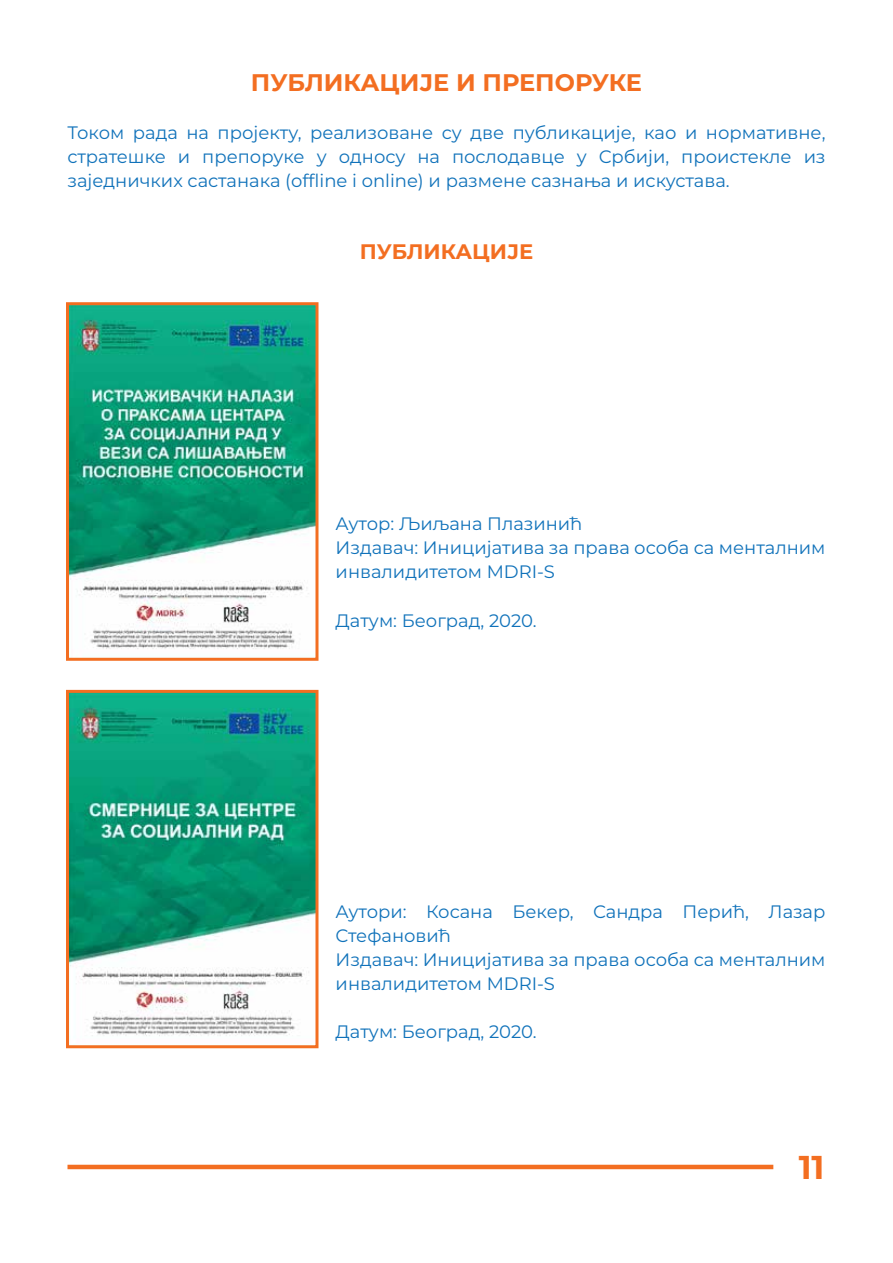
<style>
.page{position:relative;width:893px;height:1263px;background:#fff}
.page>*{position:absolute;margin:0;border:0;box-sizing:border-box;transform-origin:0 0}
.t1{font:700 33px "Montserrat";color:#f36e21}
.t2{font:700 24px "Montserrat";color:#f36e21}
.t3{font:700 21px "Montserrat";color:#f36e21}
.t4{font:18px/24px "Montserrat";color:#1072ba}
</style>
<div class="page">
<hr style="left:68px;top:1165px;width:705px;height:4px;background:#f36e21">
<img style="left:70px;top:306px;width:244px;height:343px">
<div style="left:66px;top:302px;width:252px;height:359px;border:3px solid #f36e21"></div>
<img style="left:70px;top:694px;width:244px;height:342px">
<div style="left:66px;top:690px;width:252px;height:358px;border:3px solid #f36e21"></div>
<h2 class="t2" style="left:251px;top:65px;width:393px">ПУБЛИКАЦИЈЕ И ПРЕПОРУКЕ</h2>
<p class="t4" style="left:68px;top:120px;width:759px;text-align:justify">Током рада на пројекту, реализоване су две публикације, као и нормативне, стратешке и препоруке у односу на послодавце у Србији, проистекле из заједничких састанака (offline i online) и размене сазнања и искустава.</p>
<p class="t3" style="left:360px;top:236px;width:175px">ПУБЛИКАЦИЈЕ</p>
<p class="t4" style="left:336px;top:511px;width:491px">Аутор: Љиљана Плазинић<br>Издавач: Иницијатива за права особа са менталним инвалидитетом MDRI-S</p>
<p class="t4" style="left:336px;top:607px;width:203px">Датум: Београд, 2020.</p>
<p class="t4" style="left:336px;top:899px;width:491px">Аутори: Косана Бекер, Сандра Перић, Лазар<br>Стефановић<br>Издавач: Иницијатива за права особа са менталним инвалидитетом MDRI-S</p>
<p class="t4" style="left:336px;top:1019px;width:203px">Датум: Београд, 2020.</p>
<h1 class="t1" style="left:799px;top:1144px;width:27px">11</h1>
</div>
